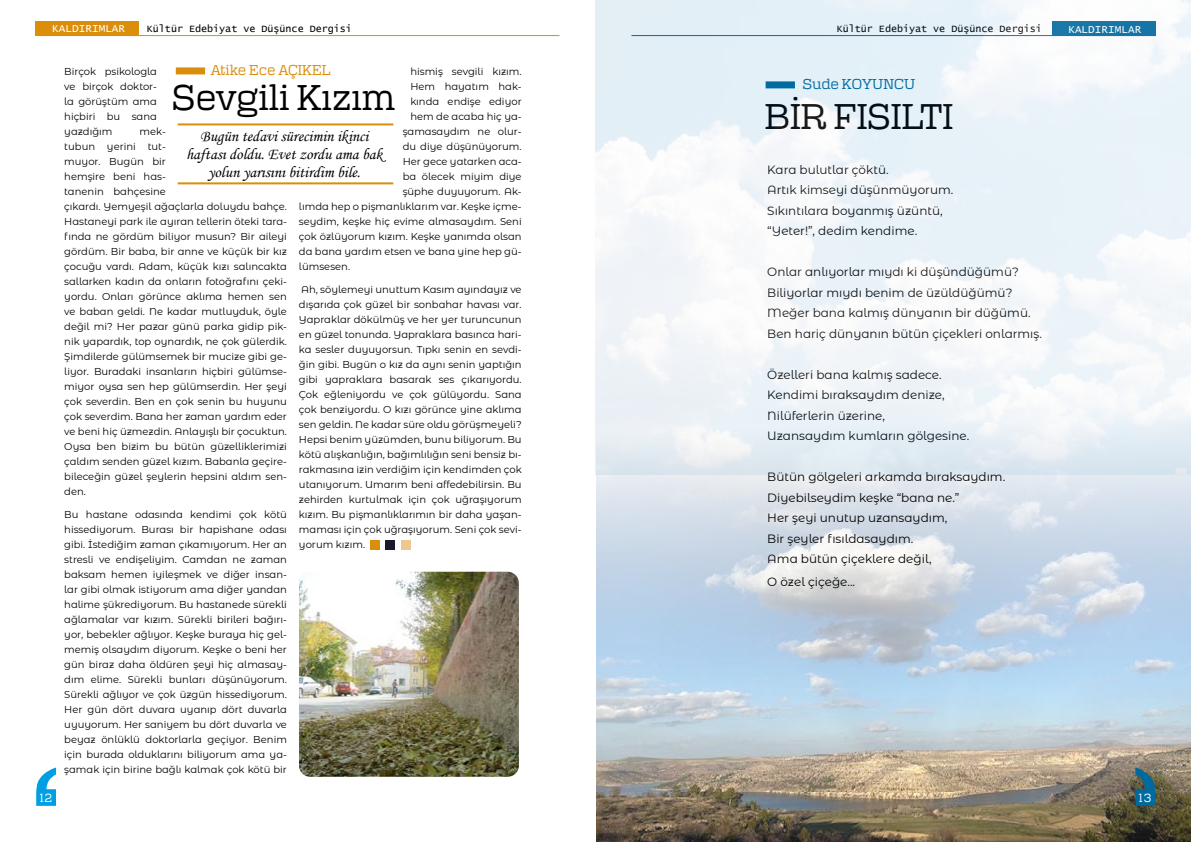
<style>
.page{position:relative;width:1191px;height:842px;background:#fff}
.page>*{position:absolute;margin:0;border:0;box-sizing:border-box;transform-origin:0 0}
.t1{font:35px "Polaris";color:#000}
.t2{font:16px/18px "Monotype Corsiva";color:#000;text-align:center}
.t3{font:14px "Polaris";color:#da8e0b}
.t4{font:14px "Polaris";color:#00699e}
.t5{font:12px/20.5px "Montserrat Alternates";color:#000}
.t6{font:12px "Polaris";color:#fff}
.t7{font:11px "Lucida Console";color:#fff}
.t8{font:10px/15px "Montserrat Alternates";color:#000;text-align:justify}
.t9{font:10px "Lucida Console";color:#000}
</style>
<div class="page">
<svg style="left:36px;top:767px;width:20px;height:39px"></svg>
<hr style="left:36px;top:35px;width:523px;height:1px;background:#da8e0b">
<div style="left:36px;top:22px;width:103px;height:14px;background:#da8e0b"></div>
<img style="left:596px;top:474px;width:595px;height:368px">
<svg style="left:1135px;top:767px;width:20px;height:39px"></svg>
<div style="left:370px;top:540px;width:9px;height:9px;background:#da8e0b"></div>
<div style="left:386px;top:540px;width:9px;height:9px;background:#191b2a"></div>
<div style="left:401px;top:540px;width:9px;height:9px;background:#eec78e"></div>
<div style="left:176px;top:67px;width:29px;height:7px;background:#da8e0b"></div>
<hr style="left:178px;top:123px;width:215px;height:2px;background:#da8e0b">
<hr style="left:178px;top:182px;width:215px;height:2px;background:#da8e0b">
<img style="left:299px;top:572px;width:220px;height:205px">
<img style="left:595px;top:0;width:596px;height:474px">
<p class="t7" style="left:52px;top:23px;width:74px">KALDIRIMLAR</p>
<p class="t9" style="left:147px;top:25px;width:207px">Kültür Edebiyat ve Düşünce Dergisi</p>
<p class="t9" style="left:836px;top:25px;width:207px">Kültür Edebiyat ve Düşünce Dergisi</p>
<p class="t7" style="left:1068px;top:24px;width:74px">KALDIRIMLAR</p>
<p class="t6" style="left:39px;top:790px;width:15px">12</p>
<h3 class="t3" style="left:211px;top:62px;width:121px">Atike Ece AÇIKEL</h3>
<p class="t8" style="left:64px;top:63px;width:94px">Birçok psikologla ve birçok doktor&shy;la görüştüm ama hiçbiri bu sana yazdığım</p>
<p class="t8" style="left:410px;top:63px;width:113px">hismiş sevgili kızım.</p>
<p class="t8" style="left:410px;top:78px;width:113px">Hem hayatım hak-</p>
<p class="t8" style="left:410px;top:93px;width:113px">kında endişe ediyor</p>
<p class="t8" style="left:410px;top:108px;width:113px">hem de acaba hiç ya-</p>
<p class="t8" style="left:403px;top:123px;width:120px">şamasaydım ne olur-</p>
<p class="t8" style="left:403px;top:138px;width:120px">du diye düşünüyorum.</p>
<p class="t8" style="left:403px;top:153px;width:120px">Her gece yatarken aca-</p>
<p class="t8" style="left:403px;top:168px;width:120px">ba ölecek miyim diye</p>
<p class="t8" style="left:403px;top:183px;width:120px">şüphe duyuyorum. Ak-</p>
<p class="t8" style="left:299px;top:198px;width:224px">lımda hep o pişmanlıklarım var. Keşke içme-</p>
<p class="t8" style="left:299px;top:213px;width:224px">seydim, keşke hiç evime almasaydım. Seni</p>
<p class="t8" style="left:299px;top:228px;width:224px">çok özlüyorum kızım. Keşke yanımda olsan</p>
<p class="t8" style="left:299px;top:243px;width:224px">da bana yardım etsen ve bana yine hep gü-</p>
<p class="t8" style="left:299px;top:258px;width:53px">lümsesen.</p>
<p class="t8" style="left:299px;top:282px;width:224px">Ah, söylemeyi unuttum Kasım ayındayız ve dışarıda çok güzel bir sonbahar havası var.<br>Yapraklar dökülmüş ve her yer turuncunun en güzel tonunda. Yapraklara basınca hari&shy;ka sesler duyuyorsun. Tıpkı senin en sevdi&shy;ğin gibi. Bugün o kız da aynı senin yaptığın gibi yapraklara basarak ses çıkarıyordu.<br>Çok eğleniyordu ve çok gülüyordu. Sana çok benziyordu. O kızı görünce yine aklıma sen geldin. Ne kadar süre oldu görüşmeyeli?<br>Hepsi benim yüzümden, bunu biliyorum. Bu kötü alışkanlığın, bağımlılığın seni bensiz bı&shy;rakmasına izin verdiğim için kendimden çok utanıyorum. Umarım beni affedebilirsin. Bu zehirden kurtulmak için çok uğraşıyorum kızım. Bu pişmanlıklarımın bir daha yaşan&shy;maması için çok uğraşıyorum. Seni çok sevi&shy;yorum kızım.</p>
<h1 class="t1" style="left:172px;top:76px;width:225px">Sevgili Kızım</h1>
<p class="t8" style="left:64px;top:123px;width:224px;text-align:left;text-indent:75px">mek-<br>tubun yerini tut-<br>muyor. Bugün bir<br>hemşire beni has-<br>tanenin bahçesine<br>çıkardı. Yemyeşil ağaçlarla doluydu bahçe.<br>Hastaneyi park ile ayıran tellerin öteki tara&shy;fında ne gördüm biliyor musun? Bir aileyi gördüm. Bir baba, bir anne ve küçük bir kız çocuğu vardı. Adam, küçük kızı salıncakta sallarken kadın da onların fotoğrafını çeki&shy;yordu. Onları görünce aklıma hemen sen ve baban geldi. Ne kadar mutluyduk, öyle değil mi? Her pazar günü parka gidip pik&shy;nik yapardık, top oynardık, ne çok gülerdik.<br>Şimdilerde gülümsemek bir mucize gibi ge&shy;liyor. Buradaki insanların hiçbiri gülümse&shy;miyor oysa sen hep gülümserdin. Her şeyi çok severdin. Ben en çok senin bu huyunu çok severdim. Bana her zaman yardım eder ve beni hiç üzmezdin. Anlayışlı bir çocuktun.<br>Oysa ben bizim bu bütün güzelliklerimizi çaldım senden güzel kızım. Babanla geçire&shy;bileceğin güzel şeylerin hepsini aldım sen&shy;den.</p>
<p class="t8" style="left:64px;top:507px;width:224px">Bu hastane odasında kendimi çok kötü hissediyorum. Burası bir hapishane odası gibi. İstediğim zaman çıkamıyorum. Her an stresli ve endişeliyim. Camdan ne zaman baksam hemen iyileşmek ve diğer insan&shy;lar gibi olmak istiyorum ama diğer yandan halime şükrediyorum. Bu hastanede sürekli ağlamalar var kızım. Sürekli birileri bağırı&shy;yor, bebekler ağlıyor. Keşke buraya hiç gel&shy;memiş olsaydım diyorum. Keşke o beni her gün biraz daha öldüren şeyi hiç almasay&shy;dım elime. Sürekli bunları düşünüyorum.<br>Sürekli ağlıyor ve çok üzgün hissediyorum.<br>Her gün dört duvara uyanıp dört duvarla uyuyorum. Her saniyem bu dört duvarla ve beyaz önlüklü doktorlarla geçiyor. Benim için burada olduklarını biliyorum ama ya&shy;şamak için birine bağlı kalmak çok kötü bir</p>
<h2 class="t2" style="left:186px;top:127px;width:198px">Bugün tedavi sürecimin ikinci haftası doldu. Evet zordu ama bak yolun yarısını bitirdim bile.</h2>
<h3 class="t4" style="left:802px;top:76px;width:114px">Sude KOYUNCU</h3>
<h1 class="t1" style="left:765px;top:95px;width:190px">BİR FISILTI</h1>
<p class="t5" style="left:767px;top:159px;width:188px">Kara bulutlar çöktü.<br>Artık kimseyi düşünmüyorum.<br>Sıkıntılara boyanmış üzüntü, “Yeter!”, dedim kendime.</p>
<p class="t5" style="left:767px;top:261px;width:276px">Onlar anlıyorlar mıydı ki düşündüğümü?<br>Biliyorlar mıydı benim de üzüldüğümü?<br>Meğer bana kalmış dünyanın bir düğümü.<br>Ben hariç dünyanın bütün çiçekleri onlarmış.</p>
<p class="t5" style="left:767px;top:364px;width:203px">Özelleri bana kalmış sadece.<br>Kendimi bıraksaydım denize,<br>Nilüferlerin üzerine,<br>Uzansaydım kumların gölgesine.</p>
<p class="t5" style="left:767px;top:466px;width:239px">Bütün gölgeleri arkamda bıraksaydım.<br>Diyebilseydim keşke “bana ne.”<br>Her şeyi unutup uzansaydım,<br>Bir şeyler fısıldasaydım.<br>Ama bütün çiçeklere değil,</p>
<p class="t5" style="left:767px;top:571px;width:89px">O özel çiçeğe...</p>
<p class="t6" style="left:1138px;top:790px;width:15px">13</p>
</div>
